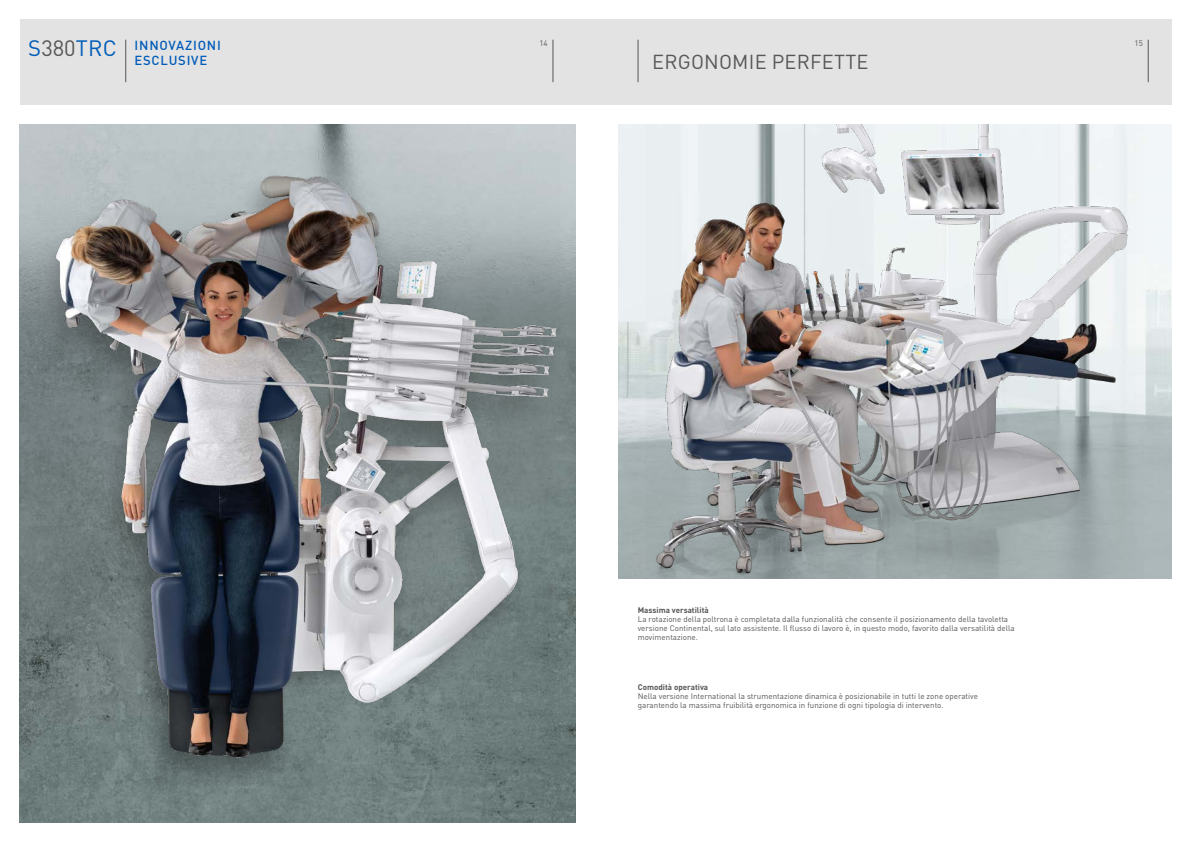
<style>
.page{position:relative;width:1191px;height:842px;background:#fff}
.page>*{position:absolute;margin:0;border:0;box-sizing:border-box;transform-origin:0 0}
.t1{font:22px "DIN Pro";letter-spacing:.005em;color:#005cb9}
._01_titolo{font:20px "DIN Pro";letter-spacing:.01em;color:#575756}
.t2{font:500 13px "DIN Pro";letter-spacing:.06em;color:#005cb9}
._05_corpo_testo_box{font:8px/9px "DIN Pro";color:#575756}
._04_titolo_box{font:700 8px "DIN Pro";color:#575756}
.s1{color:#575756}
</style>
<div class="page">
<div style="left:20px;top:20px;width:1151px;height:85px;background:#e3e3e3"></div>
<hr style="left:125px;top:40px;width:1px;height:42px;background:#575756">
<hr style="left:553px;top:40px;width:1px;height:42px;background:#575756">
<hr style="left:1148px;top:40px;width:1px;height:42px;background:#575756">
<hr style="left:638px;top:40px;width:1px;height:42px;background:#575756">
<img style="left:20px;top:125px;width:555px;height:697px">
<img style="left:618px;top:125px;width:553px;height:453px">
<img style="left:44px;top:151px;width:515px;height:634px">
<img style="left:645px;top:125px;width:490px;height:453px">
<h1 class="t1" style="left:28px;top:33px;width:90px">S<span class="s1">380</span>TRC</h1>
<p class="_05_corpo_testo_box" style="left:539px;top:38px;width:10px">14</p>
<p class="_05_corpo_testo_box" style="left:1134px;top:38px;width:10px">15</p>
<p class="_01_titolo" style="left:652px;top:48px;width:218px">ERGONOMIE PERFETTE</p>
<p class="t2" style="left:135px;top:36px;width:88px">INNOVAZIONI</p>
<p class="t2" style="left:135px;top:52px;width:74px">ESCLUSIVE</p>
<p class="_04_titolo_box" style="left:638px;top:604px;width:73px">Massima versatilità</p>
<p class="_05_corpo_testo_box" style="left:638px;top:614px;width:378px">La rotazione della poltrona è completata dalla funzionalità che consente il posizionamento della tavoletta versione Continental, sul lato assistente. Il flusso di lavoro è, in questo modo, favorito dalla versatilità della movimentazione.</p>
<p class="_04_titolo_box" style="left:638px;top:682px;width:72px">Comodità operativa</p>
<p class="_05_corpo_testo_box" style="left:638px;top:691px;width:342px">Nella versione International la strumentazione dinamica è posizionabile in tutti le zone operative garantendo la massima fruibilità ergonomica in funzione di ogni tipologia di intervento.</p>
</div>
